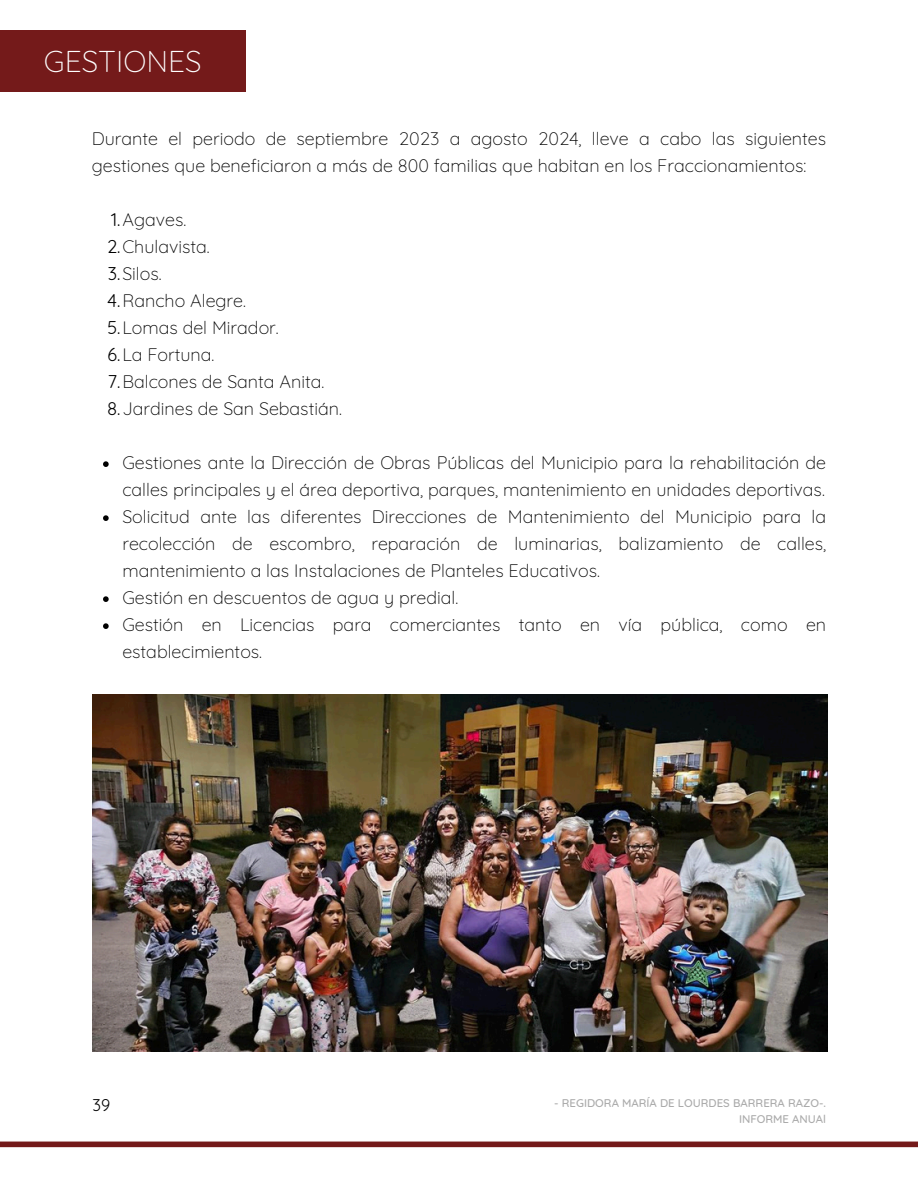
<style>
.page{position:relative;width:918px;height:1188px;background:#fff}
.page>*{position:absolute;margin:0;border:0;box-sizing:border-box;transform-origin:0 0}
.t1{font:300 30px "Quicksand";color:#fff}
.t2{font:300 18px/27px "Quicksand";color:#000}
.t3{font:16.5px "Quicksand";color:#000}
.t4{font:500 11.4px "Quicksand";color:#ababab}
.s1{font-weight:400}
</style>
<div class="page">
<div style="left:0;top:30px;width:246px;height:62px;background:#741a1a"></div>
<div style="left:0;top:1142px;width:918px;height:5px;background:#741a1a"></div>
<img style="left:93px;top:694px;width:734px;height:358px">
<svg style="left:103px;top:461px;width:6px;height:6px"></svg>
<svg style="left:103px;top:515px;width:6px;height:6px"></svg>
<svg style="left:103px;top:596px;width:6px;height:6px"></svg>
<svg style="left:103px;top:623px;width:6px;height:6px"></svg>
<h2 class="t1" style="left:44px;top:42px;width:159px">GESTIONES</h2>
<p class="t2" style="left:92px;top:125px;width:736px">Durante el periodo de septiembre 2023 a agosto 2024, lleve a cabo las siguientes gestiones que beneficiaron a más de 800 familias que habitan en los Fraccionamientos:</p>
<p class="t2" style="left:111px;top:206px;width:76px"><span class="s1">1.</span>Agaves.</p>
<p class="t2" style="left:107px;top:233px;width:104px"><span class="s1">2.</span>Chulavista.</p>
<p class="t2" style="left:108px;top:260px;width:55px"><span class="s1">3.</span>Silos.</p>
<p class="t2" style="left:107px;top:287px;width:140px"><span class="s1">4.</span>Rancho Alegre.</p>
<p class="t2" style="left:107px;top:314px;width:173px"><span class="s1">5.</span>Lomas del Mirador.</p>
<p class="t2" style="left:108px;top:341px;width:108px"><span class="s1">6.</span>La Fortuna.</p>
<p class="t2" style="left:108px;top:368px;width:218px"><span class="s1">7.</span>Balcones de Santa Anita.</p>
<h2 class="t2" style="left:107px;top:395px;width:236px"><span class="s1">8.</span>Jardines de San Sebastián.</h2>
<p class="t2" style="left:122px;top:449px;width:705px">Gestiones ante la Dirección de Obras Públicas del Municipio para la rehabilitación de calles principales y el área deportiva, parques, mantenimiento en unidades deportivas.</p>
<p class="t2" style="left:122px;top:503px;width:705px;text-align:justify">Solicitud ante las diferentes Direcciones de Mantenimiento del Municipio para la recolección de escombro, reparación de luminarias, balizamiento de calles, mantenimiento a las Instalaciones de Planteles Educativos.</p>
<p class="t2" style="left:122px;top:584px;width:337px">Gestión en descuentos de agua y predial.</p>
<p class="t2" style="left:122px;top:611px;width:705px">Gestión en Licencias para comerciantes tanto en vía pública, como en establecimientos.</p>
<p class="t3" style="left:93px;top:1095px;width:19px">39</p>
<p class="t4" style="left:554px;top:1095px;width:273px">- REGIDORA MARÍA DE LOURDES BARRERA RAZO-.</p>
<p class="t4" style="left:739px;top:1111px;width:89px">INFORME ANUAl</p>
</div>
